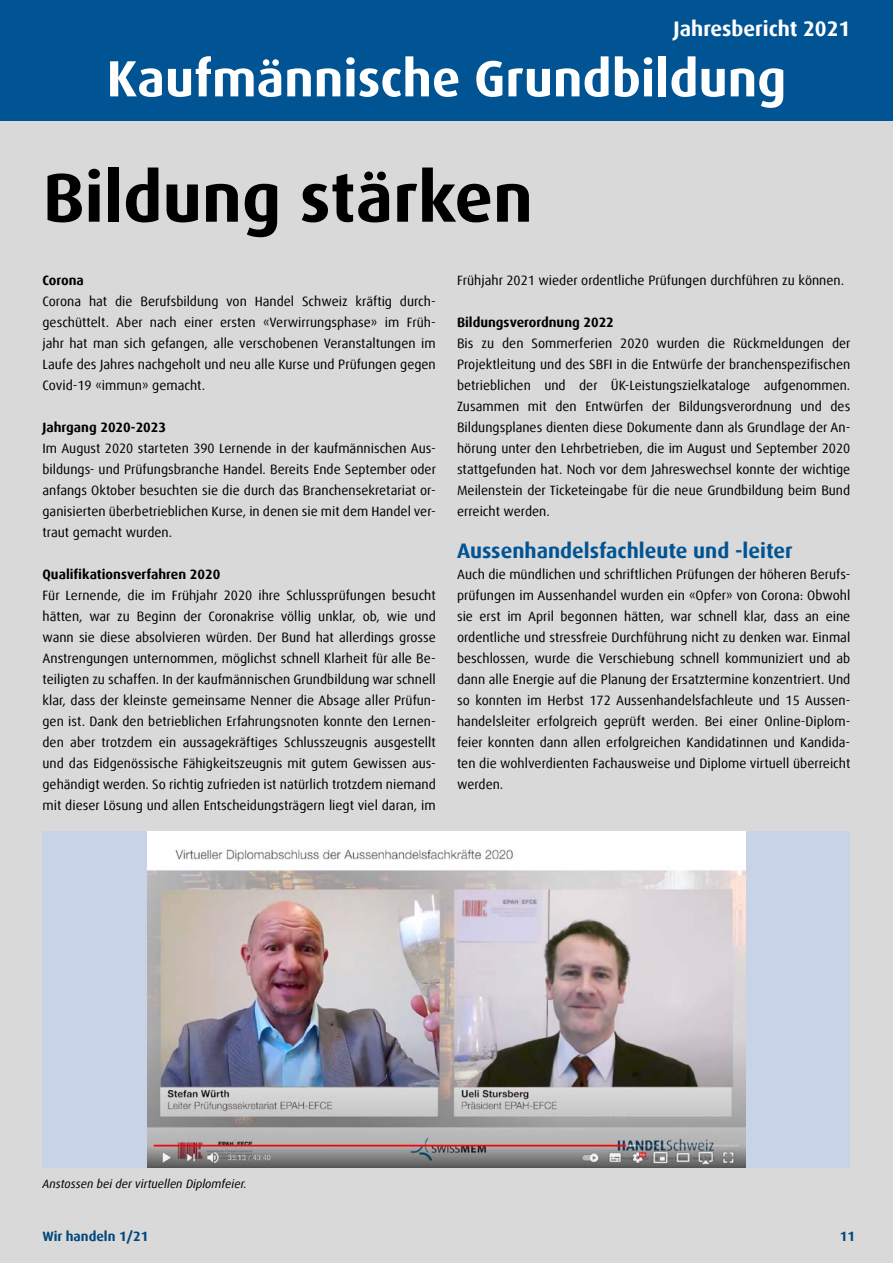
<style>
.page{position:relative;width:893px;height:1263px;background:#fff}
.page>*{position:absolute;margin:0;border:0;box-sizing:border-box;transform-origin:0 0}
.t1{font:700 69px "Dax Offc";color:#000}
.t2{font:700 51px "Dax Offc";color:#fff}
.t3{font:700 21px "Dax Offc";color:#005493}
.t4{font:700 21px "Dax Offc";color:#fff}
.t5{font:13.5px/21px "Dax Offc";color:#000;text-align:justify}
.t6{font:700 13.5px "Dax Offc";color:#000}
.t7{font:700 13.5px "Dax Offc";color:#005493}
.t8{font:italic 12px "Dax Offc";color:#000}
</style>
<div class="page">
<div style="left:0;top:115px;width:893px;height:1148px;background:#d9d9d9"></div>
<div style="left:0;top:0;width:893px;height:121px;background:#005493"></div>
<div style="left:43px;top:831px;width:807px;height:336px;background:#c9d3e7"></div>
<img style="left:147px;top:831px;width:599px;height:336px">
<h3 class="t4" style="left:674px;top:15px;width:178px">Jahresbericht 2021</h3>
<h2 class="t2" style="left:107px;top:46px;width:681px">Kaufmännische Grundbildung</h2>
<h1 class="t1" style="left:43px;top:153px;width:491px">Bildung stärken</h1>
<p class="t6" style="left:43px;top:272px;width:43px">Corona</p>
<p class="t5" style="left:43px;top:291px;width:395px">Corona hat die Berufsbildung von Handel Schweiz kräftig durch&shy;geschüttelt. Aber nach einer ersten «Verwirrungsphase» im Früh&shy;jahr hat man sich gefangen, alle verschobenen Veranstaltungen im Laufe des Jahres nachgeholt und neu alle Kurse und Prüfungen gegen Covid-19 «immun» gemacht.</p>
<p class="t6" style="left:43px;top:419px;width:125px">Jahrgang 2020-2023</p>
<p class="t5" style="left:43px;top:438px;width:395px">Im August 2020 starteten 390 Lernende in der kaufmännischen Aus&shy;bildungs- und Prüfungsbranche Handel. Bereits Ende September oder anfangs Oktober besuchten sie die durch das Branchensekretariat or&shy;ganisierten überbetrieblichen Kurse, in denen sie mit dem Handel ver&shy;traut gemacht wurden.</p>
<p class="t6" style="left:43px;top:566px;width:179px">Qualifikationsverfahren 2020</p>
<p class="t5" style="left:43px;top:585px;width:395px">Für Lernende, die im Frühjahr 2020 ihre Schlussprüfungen besucht hätten, war zu Beginn der Coronakrise völlig unklar, ob, wie und wann sie diese absolvieren würden. Der Bund hat allerdings grosse Anstrengungen unternommen, möglichst schnell Klarheit für alle Be&shy;teiligten zu schaffen. In der kaufmännischen Grundbildung war schnell klar, dass der kleinste gemeinsame Nenner die Absage aller Prüfun&shy;gen ist. Dank den betrieblichen Erfahrungsnoten konnte den Lernen&shy;den aber trotzdem ein aussagekräftiges Schlusszeugnis ausgestellt und das Eidgenössische Fähigkeitszeugnis mit gutem Gewissen aus&shy;gehändigt werden. So richtig zufrieden ist natürlich trotzdem niemand mit dieser Lösung und allen Entscheidungsträgern liegt viel daran, im</p>
<p class="t5" style="left:457px;top:270px;width:389px">Frühjahr 2021 wieder ordentliche Prüfungen durchführen zu können.</p>
<p class="t6" style="left:457px;top:314px;width:158px">Bildungsverordnung 2022</p>
<p class="t5" style="left:457px;top:333px;width:395px">Bis zu den Sommerferien 2020 wurden die Rückmeldungen der Projektleitung und des SBFI in die Entwürfe der branchenspezifischen betrieblichen und der ÜK-Leistungszielkataloge aufgenommen.<br>Zusammen mit den Entwürfen der Bildungsverordnung und des Bildungsplanes dienten diese Dokumente dann als Grundlage der An&shy;hörung unter den Lehrbetrieben, die im August und September 2020 stattgefunden hat. Noch vor dem Jahreswechsel konnte der wichtige Meilenstein der Ticketeingabe für die neue Grundbildung beim Bund erreicht werden.</p>
<h3 class="t3" style="left:457px;top:537px;width:337px">Aussenhandelsfachleute und -leiter</h3>
<p class="t5" style="left:457px;top:564px;width:395px">Auch die mündlichen und schriftlichen Prüfungen der höheren Berufs&shy;prüfungen im Aussenhandel wurden ein «Opfer» von Corona: Obwohl sie erst im April begonnen hätten, war schnell klar, dass an eine ordentliche und stressfreie Durchführung nicht zu denken war. Einmal beschlossen, wurde die Verschiebung schnell kommuniziert und ab dann alle Energie auf die Planung der Ersatztermine konzentriert. Und so konnten im Herbst 172 Aussenhandelsfachleute und 15 Aussen&shy;handelsleiter erfolgreich geprüft werden. Bei einer Online-Diplom&shy;feier konnten dann allen erfolgreichen Kandidatinnen und Kandida&shy;ten die wohlverdienten Fachausweise und Diplome virtuell überreicht werden.</p>
<p class="t8" style="left:42px;top:1176px;width:206px">Anstossen bei der virtuellen Diplomfeier.</p>
<p class="t7" style="left:43px;top:1227px;width:107px">Wir handeln 1/21</p>
<p class="t7" style="left:840px;top:1227px;width:17px">11</p>
</div>
